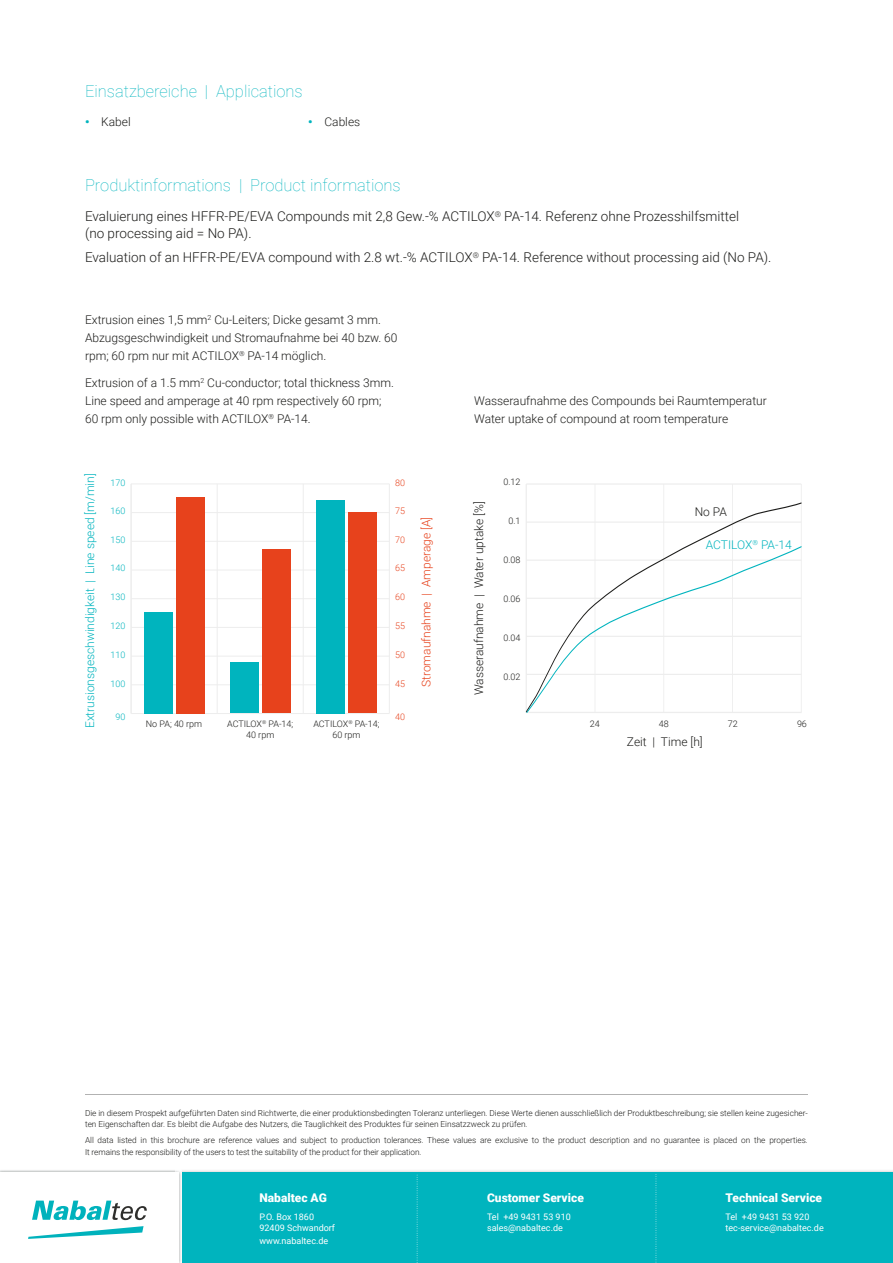
<style>
.page{position:relative;width:893px;height:1263px;background:#fff}
.page>*{position:absolute;margin:0;border:0;box-sizing:border-box;transform-origin:0 0}
.t1{font:100 16.5px "Roboto";color:#00b4be}
.t2{font:300 13.5px/16.2px "Roboto";color:#1d1d1b}
.t3{font:300 12px/18px "Roboto";color:#1d1d1b}
.t4{font:300 12px "Roboto";color:#00b4be}
.t5{font:900 12px "Roboto";color:#fff}
.t6{font:300 12px "Roboto";color:#e7421c}
.t7{font:9px/10.8px "Roboto";color:#fff}
.t8{font:300 9px/10.8px "Roboto";color:#1d1d1b;text-align:center}
.t9{font:300 9px "Roboto";color:#00b4be}
.t10{font:300 9px "Roboto";color:#e7421c}
.t11{font:300 8.25px/11.2px "Roboto";color:#1d1d1b}
.s1{font-weight:900;color:#00b4be}
</style>
<div class="page">
<hr style="left:217px;top:484px;width:1px;height:229px;background:#ededed">
<hr style="left:389px;top:484px;width:1px;height:229px;background:#ededed">
<hr style="left:303px;top:484px;width:1px;height:229px;background:#ededed">
<hr style="left:131px;top:484px;width:1px;height:229px;background:#ededed">
<hr style="left:131px;top:713px;width:258px;height:1px;background:#ededed">
<hr style="left:131px;top:684px;width:258px;height:1px;background:#ededed">
<hr style="left:131px;top:656px;width:258px;height:1px;background:#ededed">
<hr style="left:131px;top:627px;width:258px;height:1px;background:#ededed">
<hr style="left:131px;top:570px;width:258px;height:1px;background:#ededed">
<hr style="left:131px;top:598px;width:258px;height:1px;background:#ededed">
<hr style="left:131px;top:541px;width:258px;height:1px;background:#ededed">
<hr style="left:131px;top:512px;width:258px;height:1px;background:#ededed">
<hr style="left:131px;top:483px;width:258px;height:1px;background:#ededed">
<div style="left:144px;top:612px;width:28px;height:101px;background:#00b4be"></div>
<div style="left:176px;top:497px;width:28px;height:216px;background:#e7421c"></div>
<div style="left:230px;top:662px;width:29px;height:51px;background:#00b4be"></div>
<div style="left:262px;top:549px;width:28px;height:164px;background:#e7421c"></div>
<div style="left:316px;top:500px;width:29px;height:213px;background:#00b4be"></div>
<div style="left:348px;top:513px;width:28px;height:200px;background:#e7421c"></div>
<hr style="left:801px;top:484px;width:1px;height:228px;background:#ededed">
<hr style="left:595px;top:484px;width:1px;height:228px;background:#ededed">
<hr style="left:663px;top:484px;width:1px;height:228px;background:#ededed">
<hr style="left:732px;top:484px;width:1px;height:228px;background:#ededed">
<hr style="left:526px;top:484px;width:1px;height:228px;background:#ededed">
<hr style="left:526px;top:484px;width:275px;height:1px;background:#ededed">
<svg style="left:527px;top:502px;width:275px;height:43px"></svg>
<svg style="left:526px;top:545px;width:276px;height:168px"></svg>
<hr style="left:85px;top:1094px;width:723px;height:1px;background:#b2b2b2">
<img style="left:182px;top:1170px;width:711px;height:3px">
<div style="left:179px;top:1173px;width:714px;height:90px;background:#00b4be"></div>
<svg style="left:656px;top:1174px;width:1px;height:89px"></svg>
<svg style="left:417px;top:1175px;width:1px;height:88px"></svg>
<img style="left:179px;top:1173px;width:3px;height:90px">
<svg style="left:32px;top:1200px;width:115px;height:20px"></svg>
<svg style="left:28px;top:1226px;width:116px;height:13px"></svg>
<h1 class="t1" style="left:85px;top:80px;width:219px">Einsatzbereiche | Applications</h1>
<h3 class="t3" style="left:85px;top:113px;width:47px"><span class="s1">•</span> Kabel</h3>
<h3 class="t3" style="left:308px;top:113px;width:53px"><span class="s1">•</span> Cables</h3>
<h1 class="t1" style="left:85px;top:174px;width:317px">Produktinformations | Product informations</h1>
<h2 class="t2" style="left:85px;top:208px;width:656px">Evaluierung eines HFFR-PE/EVA Compounds mit 2,8 Gew.-% ACTILOX<sup>®</sup> PA-14. Referenz ohne Prozesshilfsmittel (no processing aid = No PA).</h2>
<h2 class="t2" style="left:85px;top:249px;width:688px">Evaluation of an HFFR-PE/EVA compound with 2.8 wt.-% ACTILOX<sup>®</sup> PA-14. Reference without processing aid (No PA).</h2>
<h3 class="t3" style="left:85px;top:310px;width:314px">Extrusion eines 1,5 mm<sup>2</sup> Cu-Leiters; Dicke gesamt 3 mm.<br>Abzugsgeschwindigkeit und Stromaufnahme bei 40 bzw. 60 rpm; 60 rpm nur mit ACTILOX<sup>®</sup> PA-14 möglich.</h3>
<h3 class="t3" style="left:85px;top:373px;width:310px">Extrusion of a 1.5 mm<sup>2</sup> Cu-conductor; total thickness 3mm.<br>Line speed and amperage at 40 rpm respectively 60 rpm;<br>60 rpm only possible with ACTILOX<sup>®</sup> PA-14.</h3>
<h3 class="t4" style="left:81px;top:728px;width:256px;rotate:-90deg">Extrusionsgeschwindigkeit | Line speed [m/min]</h3>
<p class="t9" style="left:110px;top:477px;width:16px">170</p>
<p class="t10" style="left:395px;top:477px;width:11px">80</p>
<p class="t9" style="left:110px;top:504px;width:16px">160</p>
<p class="t10" style="left:395px;top:504px;width:11px">75</p>
<p class="t9" style="left:110px;top:533px;width:16px">150</p>
<p class="t10" style="left:395px;top:533px;width:11px">70</p>
<p class="t9" style="left:110px;top:562px;width:16px">140</p>
<p class="t10" style="left:395px;top:562px;width:11px">65</p>
<p class="t9" style="left:110px;top:591px;width:16px">130</p>
<p class="t10" style="left:395px;top:591px;width:11px">60</p>
<p class="t9" style="left:110px;top:619px;width:16px">120</p>
<p class="t10" style="left:395px;top:619px;width:11px">55</p>
<p class="t9" style="left:110px;top:648px;width:16px">110</p>
<p class="t10" style="left:395px;top:648px;width:11px">50</p>
<p class="t9" style="left:110px;top:677px;width:16px">100</p>
<p class="t10" style="left:395px;top:677px;width:11px">45</p>
<p class="t9" style="left:115px;top:711px;width:11px">90</p>
<p class="t10" style="left:395px;top:711px;width:11px">40</p>
<p class="t8" style="left:146px;top:718px;width:58px">No PA; 40 rpm</p>
<p class="t8" style="left:227px;top:718px;width:68px">ACTILOX<sup>®</sup> PA-14;<br>40 rpm</p>
<p class="t8" style="left:313px;top:718px;width:68px">ACTILOX<sup>®</sup> PA-14;<br>60 rpm</p>
<h3 class="t6" style="left:418px;top:687px;width:172px;rotate:-90deg">Stromaufnahme | Amperage [A]</h3>
<h3 class="t3" style="left:474px;top:391px;width:294px">Wasseraufnahme des Compounds bei Raumtemperatur<br>Water uptake of compound at room temperature</h3>
<p class="t8" style="left:503px;top:476px;width:19px">0.12</p>
<p class="t8" style="left:508px;top:515px;width:14px">0.1</p>
<p class="t8" style="left:503px;top:554px;width:19px">0.08</p>
<p class="t8" style="left:503px;top:593px;width:19px">0.06</p>
<p class="t8" style="left:503px;top:632px;width:19px">0.04</p>
<p class="t8" style="left:503px;top:671px;width:19px">0.02</p>
<h3 class="t3" style="left:469px;top:695px;width:195px;rotate:-90deg">Wasseraufnahme | Water uptake [%]</h3>
<h3 class="t3" style="left:695px;top:502px;width:34px">No PA</h3>
<h3 class="t4" style="left:706px;top:536px;width:88px">ACTILOX<sup>®</sup> PA-14</h3>
<p class="t8" style="left:590px;top:718px;width:11px">24</p>
<p class="t8" style="left:659px;top:718px;width:11px">48</p>
<p class="t8" style="left:728px;top:718px;width:11px">72</p>
<p class="t8" style="left:797px;top:718px;width:11px">96</p>
<h3 class="t3" style="left:627px;top:732px;width:77px">Zeit | Time [h]</h3>
<p class="t11" style="left:85px;top:1107px;width:724px">Die in diesem Prospekt aufgeführten Daten sind Richtwerte, die einer produktionsbedingten Toleranz unterliegen. Diese Werte dienen ausschließlich der Produktbeschreibung; sie stellen keine zugesicher&shy;ten Eigenschaften dar. Es bleibt die Aufgabe des Nutzers, die Tauglichkeit des Produktes für seinen Einsatzzweck zu prüfen.</p>
<p class="t11" style="left:85px;top:1134px;width:724px">All data listed in this brochure are reference values and subject to production tolerances. These values are exclusive to the product description and no guarantee is placed on the properties.<br>It remains the responsibility of the users to test the suitability of the product for their application.</p>
<h3 class="t5" style="left:259px;top:1189px;width:69px">Nabaltec AG</h3>
<p class="t7" style="left:259px;top:1211px;width:77px">P.O. Box 1860<br>92409 Schwandorf</p>
<p class="t7" style="left:259px;top:1235px;width:70px">www.nabaltec.de</p>
<h3 class="t5" style="left:487px;top:1189px;width:98px">Customer Service</h3>
<p class="t7" style="left:487px;top:1211px;width:85px">Tel +49 9431 53 910 sales@nabaltec.de</p>
<h3 class="t5" style="left:726px;top:1189px;width:98px">Technical Service</h3>
<p class="t7" style="left:726px;top:1211px;width:100px">Tel +49 9431 53 920 tec-service@nabaltec.de</p>
</div>
